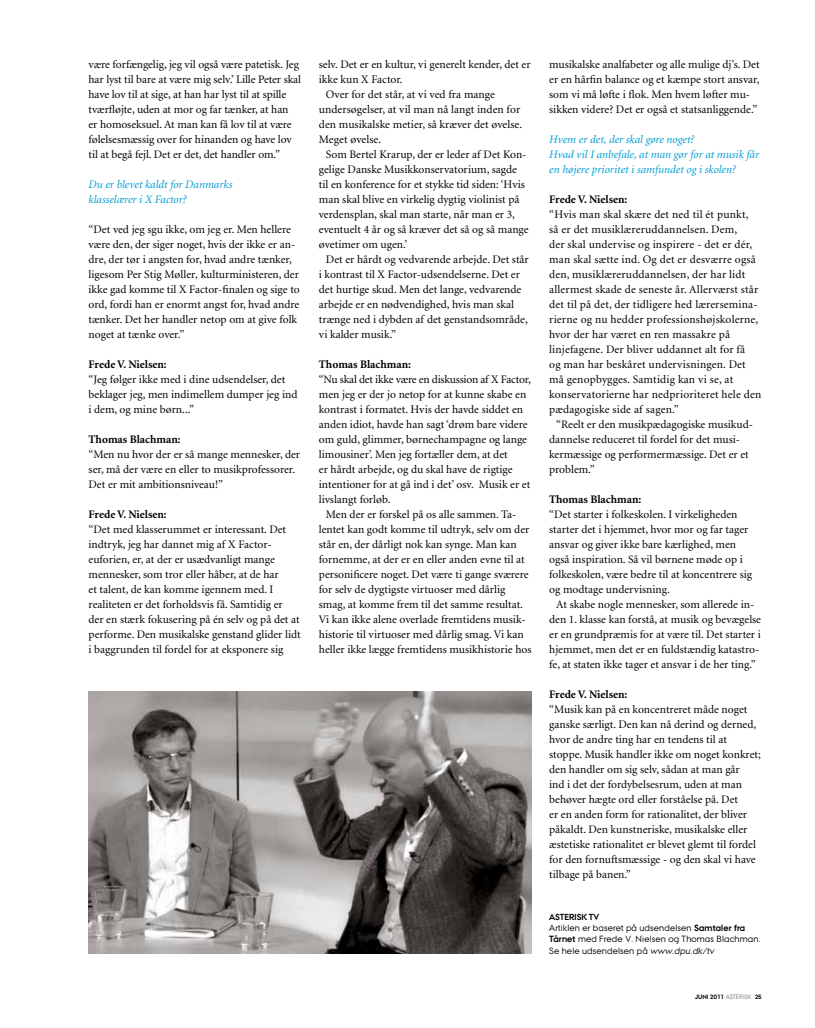
<style>
.page{position:relative;width:815px;height:1028px;background:#fff}
.page>*{position:absolute;margin:0;border:0;box-sizing:border-box;transform-origin:0 0}
.t1{font:11.5px/15px "Minion";color:#000}
.t2{font:italic 11.5px/15px "Minion";color:#009cd3}
.t3{font:700 11.5px "Minion";color:#000}
.t4{font:9px/11.2px "AU Passata";letter-spacing:.015em;color:#000}
.t5{font:700 8.75px "AU Passata";color:#000}
.t6{font:700 6.25px "AU Passata";color:#000}
.s1{font-style:italic}
.s2{font-weight:700}
.s3{font-weight:300}
</style>
<div class="page">
<img style="left:88px;top:691px;width:443px;height:262px">
<p class="t1" style="left:89px;top:57px;width:214px">være forfængelig, jeg vil også være patetisk. Jeg har lyst til bare at være mig selv.’ Lille Peter skal have lov til at sige, at han har lyst til at spille tværfløjte, uden at mor og far tænker, at han<br>er homoseksuel. At man kan få lov til at være følelsesmæssig over for hinanden og have lov til at begå fejl. Det er det, det handler om.”</p>
<p class="t2" style="left:89px;top:177px;width:145px">Du er blevet kaldt for Danmarks klasselærer i X Factor?</p>
<p class="t1" style="left:89px;top:222px;width:213px">“Det ved jeg sgu ikke, om jeg er. Men hellere være den, der siger noget, hvis der ikke er an&shy;dre, der tør i angsten for, hvad andre tænker, ligesom Per Stig Møller<span class="s1">,</span> kulturministeren, der ikke gad komme til X Factor-finalen og sige to ord, fordi han er enormt angst for, hvad andre tænker. Det her handler netop om at give folk noget at tænke over.”</p>
<p class="t3" style="left:89px;top:359px;width:80px">Frede V. Nielsen:</p>
<p class="t1" style="left:89px;top:372px;width:210px">“Jeg følger ikke med i dine udsendelser, det beklager jeg, men indimellem dumper jeg ind i dem, og mine børn...”</p>
<p class="t3" style="left:89px;top:434px;width:94px">Thomas Blachman:</p>
<p class="t1" style="left:89px;top:447px;width:213px">“Men nu hvor der er så mange mennesker, der ser, må der være en eller to musikprofessorer.<br>Det er mit ambitionsniveau!”</p>
<p class="t3" style="left:89px;top:509px;width:80px">Frede V. Nielsen:</p>
<p class="t1" style="left:89px;top:522px;width:214px">“Det med klasserummet er interessant. Det indtryk, jeg har dannet mig af X Factor&shy;euforien, er, at der er usædvanligt mange mennesker, som tror eller håber, at de har<br>et talent, de kan komme igennem med. I realiteten er det forholdsvis få. Samtidig er<br>der en stærk fokusering på én selv og på det at performe. Den musikalske genstand glider lidt i baggrunden til fordel for at eksponere sig</p>
<p class="t1" style="left:319px;top:57px;width:213px">selv. Det er en kultur, vi generelt kender, det er</p>
<p class="t1" style="left:319px;top:72px;width:85px">ikke kun X Factor.</p>
<p class="t1" style="left:326px;top:87px;width:171px">Over for det står, at vi ved fra mange</p>
<p class="t1" style="left:319px;top:102px;width:203px">undersøgelser, at vil man nå langt inden for</p>
<p class="t1" style="left:319px;top:117px;width:205px">den musikalske metier, så kræver det øvelse.</p>
<p class="t1" style="left:319px;top:132px;width:64px">Meget øvelse.</p>
<p class="t1" style="left:326px;top:147px;width:202px">Som Bertel Krarup, der er leder af Det Kon-</p>
<p class="t1" style="left:319px;top:162px;width:200px">gelige Danske Musikkonservatorium, sagde</p>
<p class="t1" style="left:319px;top:177px;width:208px">til en konference for et stykke tid siden: ‘Hvis</p>
<p class="t1" style="left:319px;top:192px;width:202px">man skal blive en virkelig dygtig violinist på</p>
<p class="t1" style="left:319px;top:207px;width:198px">verdensplan, skal man starte, når man er 3,</p>
<p class="t1" style="left:319px;top:222px;width:211px">eventuelt 4 år og så kræver det så og så mange</p>
<p class="t1" style="left:319px;top:237px;width:90px">øvetimer om ugen.’</p>
<p class="t1" style="left:326px;top:252px;width:204px">Det er hårdt og vedvarende arbejde. Det står</p>
<p class="t1" style="left:319px;top:267px;width:203px">i kontrast til X Factor-udsendelserne. Det er</p>
<p class="t1" style="left:319px;top:282px;width:204px">det hurtige skud. Men det lange, vedvarende</p>
<p class="t1" style="left:319px;top:297px;width:197px">arbejde er en nødvendighed, hvis man skal</p>
<p class="t1" style="left:319px;top:312px;width:210px">trænge ned i dybden af det genstandsområde,</p>
<p class="t1" style="left:319px;top:327px;width:79px">vi kalder musik.”</p>
<p class="t3" style="left:319px;top:358px;width:94px">Thomas Blachman:</p>
<p class="t1" style="left:319px;top:372px;width:213px">“Nu skal det ikke være en diskussion af X Factor, men jeg er der jo netop for at kunne skabe en kontrast i formatet. Hvis der havde siddet en anden idiot, havde han sagt ‘drøm bare videre om guld, glimmer, børnechampagne og lange limousiner’. Men jeg fortæller dem, at det<br>er hårdt arbejde, og du skal have de rigtige intentioner for at gå ind i det’ osv. Musik er et livslangt forløb.</p>
<p class="t1" style="left:319px;top:507px;width:214px;text-indent:7px">Men der er forskel på os alle sammen. Ta&shy;lentet kan godt komme til udtryk, selv om der står en, der dårligt nok kan synge. Man kan fornemme, at der er en eller anden evne til at personificere noget. Det være ti gange sværere for selv de dygtigste virtuoser med dårlig smag, at komme frem til det samme resultat.<br>Vi kan ikke alene overlade fremtidens musik&shy;historie til virtuoser med dårlig smag. Vi kan heller ikke lægge fremtidens musikhistorie hos</p>
<p class="t1" style="left:549px;top:57px;width:212px">musikalske analfabeter og alle mulige dj’s. Det er en hårfin balance og et kæmpe stort ansvar, som vi må løfte i flok. Men hvem løfter mu&shy;sikken videre? Det er også et statsanliggende.”</p>
<p class="t2" style="left:549px;top:132px;width:211px">Hvem er det, der skal gøre noget?<br>Hvad vil I anbefale, at man gør for at musik får en højere prioritet i samfundet og i skolen?</p>
<p class="t3" style="left:549px;top:193px;width:80px">Frede V. Nielsen:</p>
<p class="t1" style="left:549px;top:207px;width:214px">“Hvis man skal skære det ned til ét punkt,<br>så er det musiklæreruddannelsen. Dem,<br>der skal undervise og inspirere - det er dér, man skal sætte ind. Og det er desværre også den, musiklæreruddannelsen, der har lidt allermest skade de seneste år. Allerværst står det til på det, der tidligere hed lærersemina&shy;rierne og nu hedder professionshøjskolerne, hvor der har været en ren massakre på linjefagene. Der bliver uddannet alt for få<br>og man har beskåret undervisningen. Det må genopbygges. Samtidig kan vi se, at konservatorierne har nedprioriteret hele den pædagogiske side af sagen.”</p>
<p class="t1" style="left:549px;top:417px;width:205px;text-indent:7px">“Reelt er den musikpædagogiske musikud&shy;dannelse reduceret til fordel for det musi&shy;kermæssige og performermæssige. Det er et problem.”</p>
<p class="t3" style="left:549px;top:493px;width:94px">Thomas Blachman:</p>
<p class="t1" style="left:549px;top:507px;width:204px">“Det starter i folkeskolen. I virkeligheden starter det i hjemmet, hvor mor og far tager ansvar og giver ikke bare kærlighed, men også inspiration. Så vil børnene møde op i folkeskolen, være bedre til at koncentrere sig og modtage undervisning.</p>
<p class="t1" style="left:549px;top:597px;width:213px;text-align:center">At skabe nogle mennesker, som allerede in&shy;den 1. klasse kan forstå, at musik og bevægelse er en grundpræmis for at være til. Det starter i hjemmet, men det er en fuldstændig katastro&shy;fe, at staten ikke tager et ansvar i de her ting.”</p>
<p class="t3" style="left:549px;top:688px;width:80px">Frede V. Nielsen:</p>
<p class="t1" style="left:549px;top:702px;width:213px">“Musik kan på en koncentreret måde noget ganske særligt. Den kan nå derind og derned, hvor de andre ting har en tendens til at stoppe. Musik handler ikke om noget konkret; den handler om sig selv, sådan at man går<br>ind i det der fordybelsesrum, uden at man behøver hægte ord eller forståelse på. Det<br>er en anden form for rationalitet, der bliver påkaldt. Den kunstneriske, musikalske eller æstetiske rationalitet er blevet glemt til fordel for den fornuftsmæssige - og den skal vi have tilbage på banen.”</p>
<p class="t5" style="left:549px;top:911px;width:6px">ASTERIS</p>
<p class="t5" style="left:582px;top:911px;width:14px">K TV</p>
<p class="t4" style="left:549px;top:922px;width:213px">Artiklen er baseret på udsendelsen <span class="s2">Samtaler fra<br>Tårnet</span> med Frede V. Nielsen og Thomas Blachman.<br>Se hele udsendelsen på <span class="s1">www.dpu.dk/tv</span></p>
<p class="t6" style="left:695px;top:992px;width:68px">juni 2011 <span class="s3">ASTERISK</span> 25</p>
</div>
